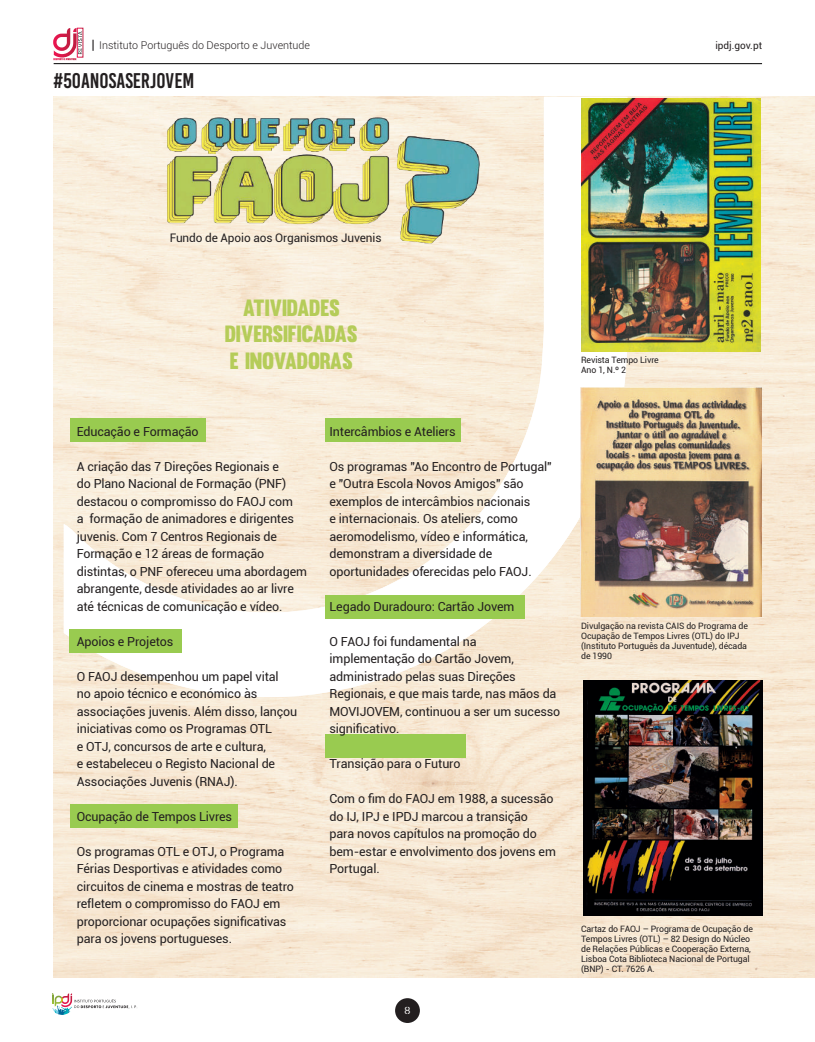
<style>
.page{position:relative;width:815px;height:1042px;background:#fff}
.page>*{position:absolute;margin:0;border:0;box-sizing:border-box;transform-origin:0 0}
.t1{font:23px/26.2px "Muro";letter-spacing:-.01em;color:#b5cc59;text-align:center}
.t2{font:21.25px "Bebas Kai";color:#231f20}
.t3{font:12.5px/17.5px "Roboto";letter-spacing:-.01em;color:#231f20}
.t4{font:11.75px "Roboto";letter-spacing:-.01em;color:#231f20}
.t5{font:300 10.75px "Roboto";color:#231f20}
.t6{font:10px "Roboto";color:#231f20}
.t7{font:10px "Kerox Non Commercial";color:#fff}
.t8{font:8.75px/10px "Roboto";letter-spacing:-.01em;color:#231f20}
.s1{font-weight:400;font-stretch:condensed;font-size:12.88px}
</style>
<div class="page">
<svg style="left:53px;top:28px;width:29px;height:32px"></svg>
<div style="left:395px;top:998px;width:25px;height:25px;background:#231f20;border-radius:50%"></div>
<hr style="left:54px;top:63px;width:708px;height:1px;background:#000">
<svg style="left:52px;top:993px;width:84px;height:22px"></svg>
<img style="left:53px;top:97px;width:762px;height:881px">
<svg style="left:64px;top:102px;width:564px;height:595px;fill:#f9eedc"></svg>
<img style="left:153px;top:106px;width:335px;height:157px">
<img style="left:583px;top:681px;width:179px;height:234px">
<img style="left:581px;top:388px;width:180px;height:228px">
<div style="left:70px;top:418px;width:136px;height:24px;background:#99cb50"></div>
<div style="left:325px;top:418px;width:136px;height:24px;background:#99cb50"></div>
<div style="left:325px;top:595px;width:199px;height:23px;background:#99cb50"></div>
<div style="left:325px;top:734px;width:140px;height:24px;background:#99cb50"></div>
<div style="left:70px;top:629px;width:112px;height:24px;background:#99cb50"></div>
<div style="left:70px;top:804px;width:167px;height:23px;background:#99cb50"></div>
<img style="left:581px;top:98px;width:180px;height:253px">
<p class="t5" style="left:92px;top:38px;width:220px"><span class="s1">|</span> Instituto Português do Desporto e Juventude</p>
<p class="t6" style="left:715px;top:38px;width:48px">ipdj.gov.pt</p>
<h2 class="t2" style="left:53px;top:70px;width:143px">#50ANOSASERJOVEM</h2>
<p class="t4" style="left:170px;top:230px;width:213px">Fundo de Apoio aos Organismos Juvenis</p>
<h1 class="t1" style="left:225px;top:295px;width:134px">ATIVIDADES<br>DIVERSIFICADAS<br>E INOVADORAS</h1>
<p class="t3" style="left:77px;top:422px;width:123px">Educação e Formação</p>
<p class="t3" style="left:77px;top:457px;width:232px">A criação das 7 Direções Regionais e<br>do Plano Nacional de Formação (PNF) destacou o compromisso do FAOJ com<br>a formação de animadores e dirigentes juvenis. Com 7 Centros Regionais de Formação e 12 áreas de formação distintas, o PNF ofereceu uma abordagem abrangente, desde atividades ao ar livre até técnicas de comunicação e vídeo.</p>
<p class="t3" style="left:77px;top:632px;width:98px">Apoios e Projetos</p>
<p class="t3" style="left:77px;top:667px;width:222px">O FAOJ desempenhou um papel vital<br>no apoio técnico e económico às associações juvenis. Além disso, lançou iniciativas como os Programas OTL<br>e OTJ, concursos de arte e cultura,<br>e estabeleceu o Registo Nacional de Associações Juvenis (RNAJ).</p>
<p class="t3" style="left:77px;top:807px;width:157px">Ocupação de Tempos Livres</p>
<p class="t3" style="left:77px;top:842px;width:219px">Os programas OTL e OTJ, o Programa Férias Desportivas e atividades como circuitos de cinema e mostras de teatro refletem o compromisso do FAOJ em proporcionar ocupações significativas para os jovens portugueses.</p>
<p class="t3" style="left:330px;top:422px;width:128px">Intercâmbios e Ateliers</p>
<p class="t3" style="left:330px;top:457px;width:224px">Os programas "Ao Encontro de Portugal" e "Outra Escola Novos Amigos" são exemplos de intercâmbios nacionais<br>e internacionais. Os ateliers, como aeromodelismo, vídeo e informática, demonstram a diversidade de oportunidades oferecidas pelo FAOJ.</p>
<p class="t3" style="left:330px;top:597px;width:186px">Legado Duradouro: Cartão Jovem</p>
<p class="t3" style="left:330px;top:632px;width:232px">O FAOJ foi fundamental na implementação do Cartão Jovem, administrado pelas suas Direções<br>Regionais, e que mais tarde, nas mãos da<br>MOVIJOVEM, continuou a ser um sucesso significativo.</p>
<p class="t3" style="left:330px;top:754px;width:132px">Transição para o Futuro</p>
<p class="t3" style="left:330px;top:789px;width:228px">Com o fim do FAOJ em 1988, a sucessão do IJ, IPJ e IPDJ marcou a transição para novos capítulos na promoção do bem-estar e envolvimento dos jovens em<br>Portugal.</p>
<p class="t7" style="left:405px;top:1003px;width:7px">8</p>
<p class="t8" style="left:581px;top:355px;width:79px">Revista Tempo Livre<br>Ano 1, N.º 2</p>
<p class="t8" style="left:581px;top:620px;width:168px">Divulgação na revista CAIS do Programa de<br>Ocupação de Tempos Livres (OTL) do IPJ (Instituto Português da Juventude), década de 1990</p>
<p class="t8" style="left:581px;top:923px;width:173px">Cartaz do FAOJ – Programa de Ocupação de Tempos Livres (OTL) – 82 Design do Núcleo de Relações Públicas e Cooperação Externa, Lisboa Cota Biblioteca Nacional de Portugal (BNP) - CT. 7626 A.</p>
</div>
